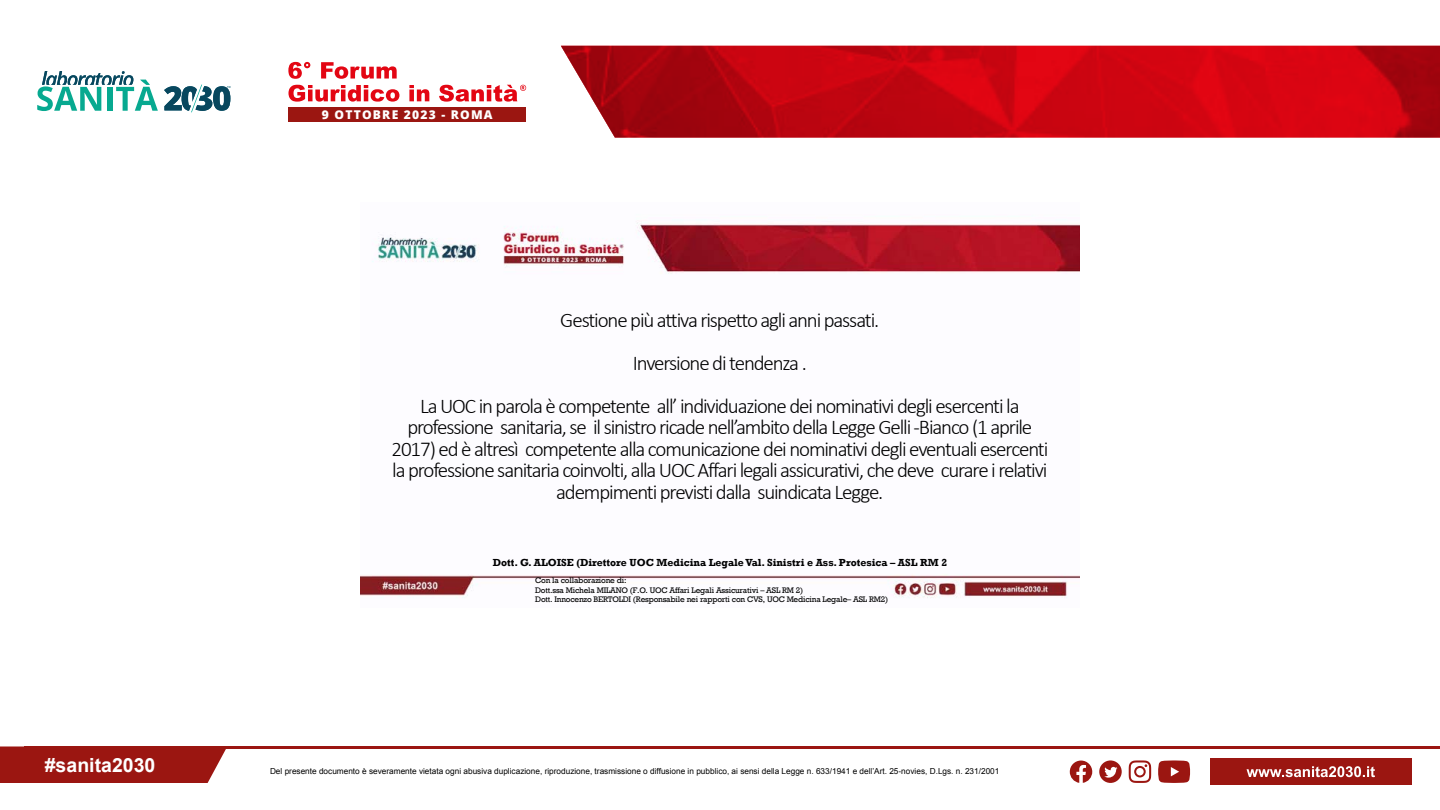
<style>
.page{position:relative;width:1440px;height:810px;background:#fff}
.page>*{position:absolute;margin:0;border:0;box-sizing:border-box;transform-origin:0 0}
.t1{font:300 21px/21.5px "Calibri";letter-spacing:-.055em;color:#000;text-align:center}
.t2{font:700 19.5px "Arial";color:#fff}
.t3{font:800 12.08px "Open Sans";letter-spacing:.1em;color:#fff}
.t4{font:700 10.5px "Rockwell";color:#000}
.t5{font:8.25px "Arial";color:#000}
.t6{font:8.25px/9.4px "Rockwell";letter-spacing:-.025em;color:#000}
</style>
<div class="page">
<div style="left:0;top:746px;width:226px;height:37px;background:#9b1611"></div>
<div style="left:1210px;top:759px;width:201px;height:26px;background:#9b1611"></div>
<hr style="left:24px;top:746px;width:1416px;height:3px;background:#9b1611">
<svg style="left:1247px;top:766px;width:128px;height:11px"></svg>
<svg style="left:1129px;top:760px;width:22px;height:23px"></svg>
<svg style="left:1158px;top:760px;width:32px;height:23px"></svg>
<svg style="left:1070px;top:761px;width:22px;height:22px"></svg>
<svg style="left:1099px;top:760px;width:23px;height:23px"></svg>
<svg style="left:37px;top:71px;width:121px;height:40px"></svg>
<svg style="left:164px;top:84px;width:66px;height:29px"></svg>
<div style="left:288px;top:107px;width:238px;height:14px;background:#9b1611"></div>
<svg style="left:288px;top:62px;width:109px;height:17px"></svg>
<svg style="left:288px;top:85px;width:238px;height:17px"></svg>
<svg style="left:561px;top:46px;width:879px;height:92px;background:#c50d18"></svg>
<img style="left:360px;top:222px;width:720px;height:376px">
<p class="t3" style="left:322px;top:105px;width:172px">9 OTTOBRE 2023 - ROMA</p>
<p class="t1" style="left:420px;top:298px;width:601px;line-height:43.1px">Gestione più attiva rispetto agli anni passati.<br>Inversione di tendenza .<br>La UOC in parola è competente all’ individuazione dei nominativi degli esercenti la</p>
<p class="t1" style="left:391px;top:416px;width:658px">professione sanitaria, se il sinistro ricade nell’ambito della Legge Gelli -Bianco (1 aprile 2017) ed è altresì competente alla comunicazione dei nominativi degli eventuali esercenti la professione sanitaria coinvolti, alla UOC Affari legali assicurativi, che deve curare i relativi adempimenti previsti dalla suindicata Legge.</p>
<p class="t4" style="left:493px;top:557px;width:456px">Dott. G. ALOISE (Direttore UOC Medicina Legale Val. Sinistri e Ass. Protesica – ASL RM 2</p>
<p class="t6" style="left:535px;top:576px;width:354px">Con la collaborazione di:<br>Dott.ssa Michela MILANO (F.O. UOC Affari Legali Assicurativi – ASL RM 2)<br>Dott. Innocenzo BERTOLDI (Responsabile nei rapporti con CVS, UOC Medicina Legale– ASL RM2)</p>
<p class="t2" style="left:45px;top:752px;width:112px">#sanita2030</p>
<p class="t5" style="left:270px;top:766px;width:731px">Del presente documento è severamente vietata ogni abusiva duplicazione, riproduzione, trasmissione o diffusione in pubblico, ai sensi della Legge n. 633/1941 e dell’Art. 25-novies, D.Lgs. n. 231/2001</p>
</div>
